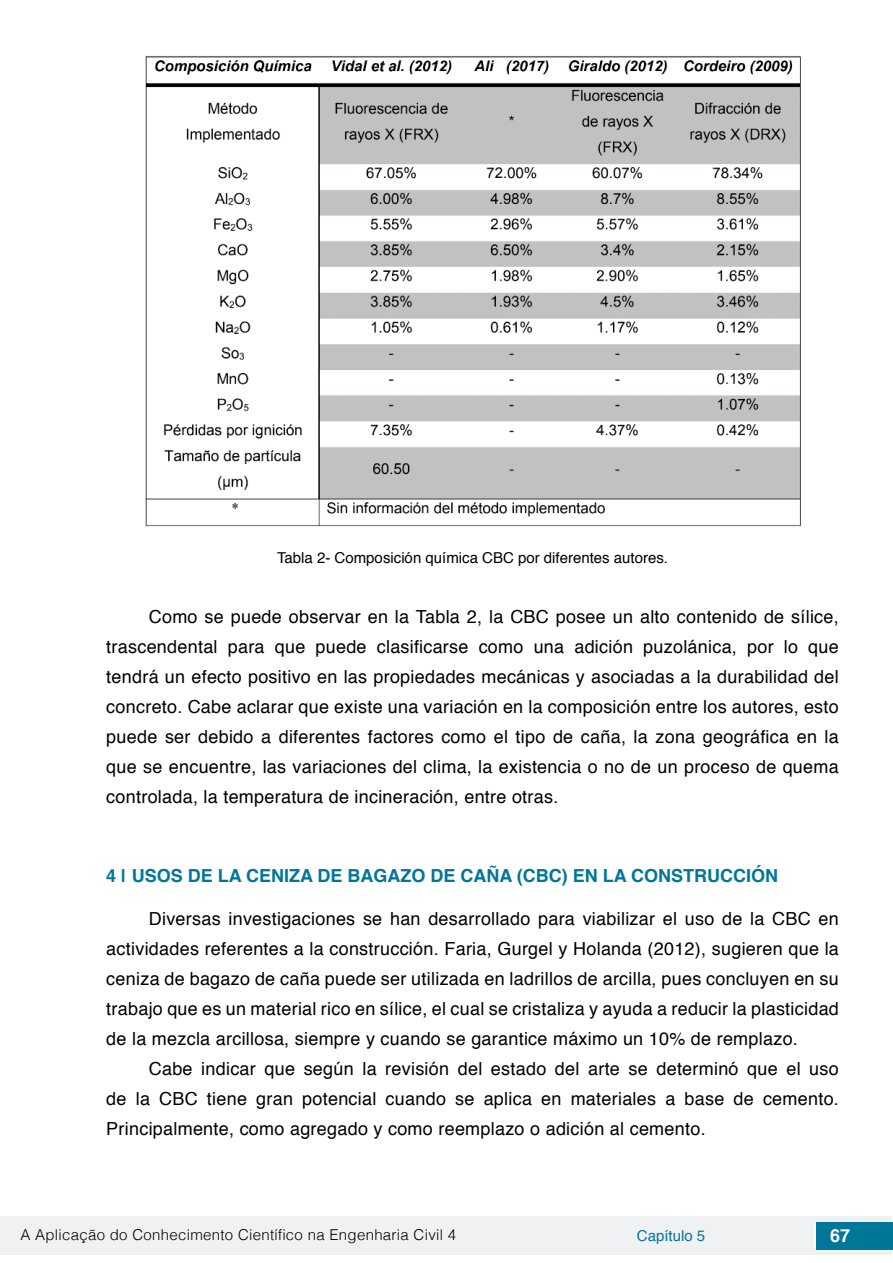
<style>
.page{position:relative;width:893px;height:1263px;background:#fff}
.page>*{position:absolute;margin:0;border:0;box-sizing:border-box;transform-origin:0 0}
.t1{font:18px/30px "Helvetica";letter-spacing:.015em;color:#000;text-align:justify}
.t2{font:700 18px "Helvetica";color:#007699}
.t3{font:700 18px "Helvetica";color:#fff}
.t4{font:300 15px "Helvetica";letter-spacing:.02em;color:#000}
.t5{font:15px "Helvetica";color:#000}
.t6{font:15px "Helvetica";color:#007699}
</style>
<div class="page">
<div style="left:1px;top:1216px;width:891px;height:38px;background:#f0f1f2"></div>
<div style="left:816px;top:1222px;width:77px;height:27px;background:#007699"></div>
<svg style="left:815px;top:1224px;width:1px;height:24px"></svg>
<img style="left:145px;top:56px;width:656px;height:471px">
<p class="t5" style="left:277px;top:546px;width:392px">Tabla 2- Composición química CBC por diferentes autores.</p>
<p class="t1" style="left:106px;top:602px;width:734px;text-indent:43px">Como se puede observar en la Tabla 2, la CBC posee un alto contenido de sílice, trascendental para que puede clasificarse como una adición puzolánica, por lo que tendrá un efecto positivo en las propiedades mecánicas y asociadas a la durabilidad del concreto. Cabe aclarar que existe una variación en la composición entre los autores, esto puede ser debido a diferentes factores como el tipo de caña, la zona geográfica en la que se encuentre, las variaciones del clima, la existencia o no de un proceso de quema controlada, la temperatura de incineración, entre otras.</p>
<p class="t2" style="left:106px;top:861px;width:673px">4 | USOS DE LA CENIZA DE BAGAZO DE CAÑA (CBC) EN LA CONSTRUCCIÓN</p>
<p class="t1" style="left:106px;top:904px;width:734px;text-indent:43px">Diversas investigaciones se han desarrollado para viabilizar el uso de la CBC en actividades referentes a la construcción. Faria, Gurgel y Holanda (2012), sugieren que la ceniza de bagazo de caña puede ser utilizada en ladrillos de arcilla, pues concluyen en su trabajo que es un material rico en sílice, el cual se cristaliza y ayuda a reducir la plasticidad de la mezcla arcillosa, siempre y cuando se garantice máximo un 10% de remplazo.</p>
<p class="t1" style="left:106px;top:1054px;width:734px;text-indent:43px">Cabe indicar que según la revisión del estado del arte se determinó que el uso de la CBC tiene gran potencial cuando se aplica en materiales a base de cemento.<br>Principalmente, como agregado y como reemplazo o adición al cemento.</p>
<p class="t4" style="left:20px;top:1222px;width:437px">A Aplicação do Conhecimento Científico na Engenharia Civil 4</p>
<p class="t6" style="left:637px;top:1224px;width:70px">Capítulo 5</p>
<p class="t3" style="left:830px;top:1221px;width:22px">67</p>
</div>
